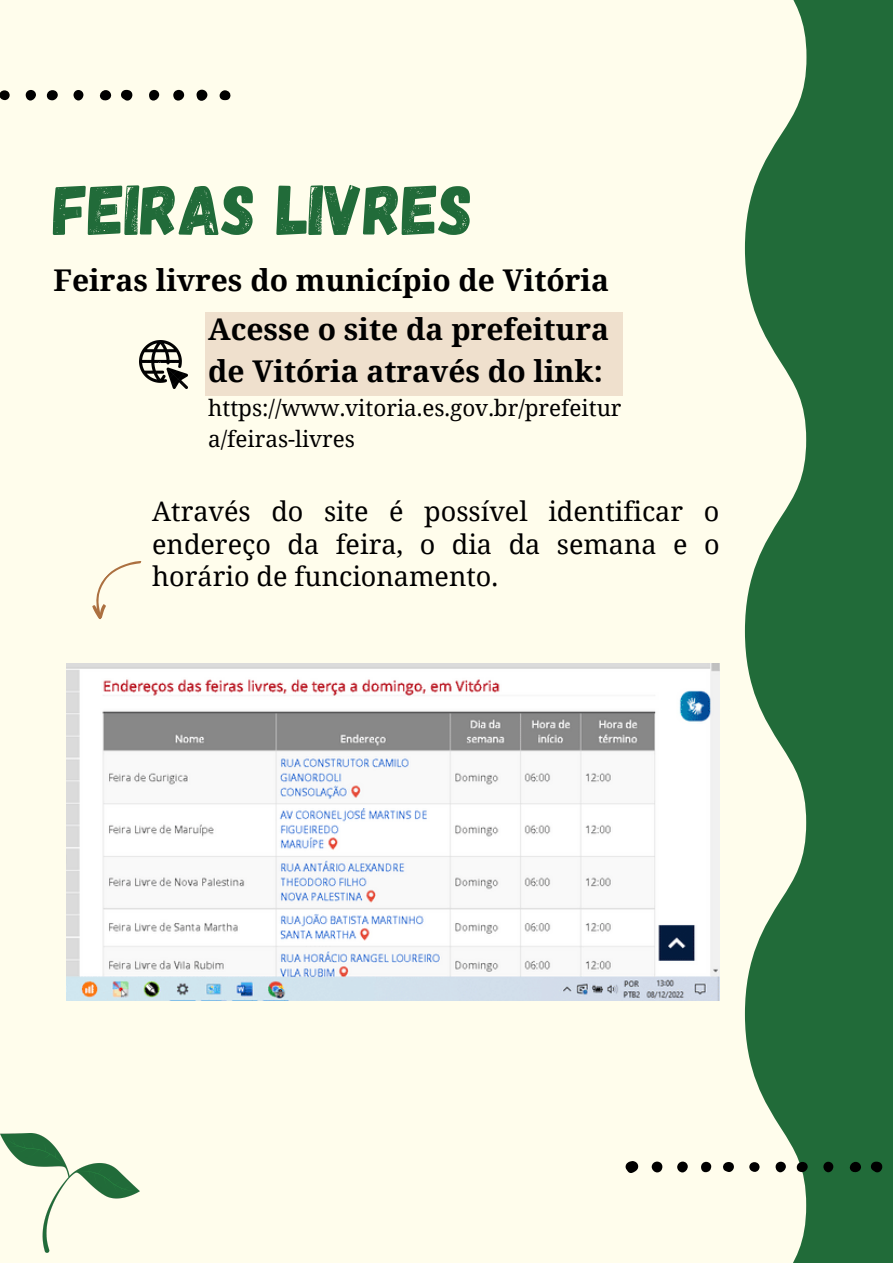
<style>
.page{position:relative;width:893px;height:1264px;background:#fff}
.page>*{position:absolute;margin:0;border:0;box-sizing:border-box;transform-origin:0 0}
.t1{font:70.8px "Gagalin";color:#216b39}
.t2{font:700 30px/41.5px "Noto Serif";color:#000}
.t3{font:27px/32.5px "Noto Serif";color:#000;text-align:justify}
.t4{font:22.5px/31.5px "Noto Serif";color:#000}
</style>
<div class="page">
<div style="left:0;top:0;width:892px;height:1262px;background:#fffdec"></div>
<svg style="left:744px;top:0;width:148px;height:1262px;fill:#216b39"></svg>
<svg style="left:121px;top:90px;width:12px;height:11px"></svg>
<div style="left:196px;top:90px;width:11px;height:11px;background:#000;border-radius:50%"></div>
<div style="left:173px;top:90px;width:11px;height:11px;background:#000;border-radius:50%"></div>
<svg style="left:99px;top:90px;width:12px;height:11px"></svg>
<div style="left:47px;top:90px;width:11px;height:10px;background:#000;border-radius:50%"></div>
<div style="left:149px;top:90px;width:10px;height:11px;background:#000;border-radius:5px"></div>
<svg style="left:219px;top:90px;width:12px;height:10px"></svg>
<div style="left:26px;top:90px;width:10px;height:10px;background:#000;border-radius:50%"></div>
<svg style="left:73px;top:90px;width:10px;height:10px"></svg>
<div style="left:0;top:90px;width:10px;height:10px;background:#000;border-radius:50%"></div>
<svg style="left:625px;top:1161px;width:13px;height:11px"></svg>
<svg style="left:870px;top:1161px;width:12px;height:11px"></svg>
<div style="left:651px;top:1161px;width:11px;height:11px;background:#000;border-radius:50%"></div>
<svg style="left:849px;top:1161px;width:12px;height:11px"></svg>
<div style="left:677px;top:1161px;width:10px;height:11px;background:#000;border-radius:50%"></div>
<div style="left:796px;top:1161px;width:11px;height:11px;background:#000;border-radius:50%"></div>
<svg style="left:723px;top:1162px;width:11px;height:10px"></svg>
<div style="left:775px;top:1161px;width:10px;height:11px;background:#000;border-radius:50%"></div>
<div style="left:701px;top:1161px;width:10px;height:11px;background:#000;border-radius:5px"></div>
<svg style="left:823px;top:1161px;width:10px;height:11px"></svg>
<div style="left:749px;top:1162px;width:10px;height:9px;background:#000;border-radius:50%"></div>
<img style="left:0;top:1133px;width:139px;height:119px">
<img style="left:139px;top:340px;width:49px;height:49px">
<div style="left:205px;top:312px;width:417px;height:83px;background:#efe0cd"></div>
<svg style="left:92px;top:561px;width:50px;height:58px"></svg>
<img style="left:66px;top:663px;width:653px;height:337px">
<h1 class="t1" style="left:54px;top:164px;width:421px">FEIRAS LIVRES</h1>
<p class="t2" style="left:54px;top:259px;width:557px">Feiras livres do município de Vitória</p>
<p class="t2" style="left:208px;top:308px;width:402px">Acesse o site da prefeitura de Vitória através do link:</p>
<p class="t4" style="left:208px;top:391px;width:415px">https://www.vitoria.es.gov.br/prefeitur a/feiras-livres</p>
<p class="t3" style="left:152px;top:494px;width:569px">Através do site é possível identificar o endereço da feira, o dia da semana e o horário de funcionamento.</p>
</div>
